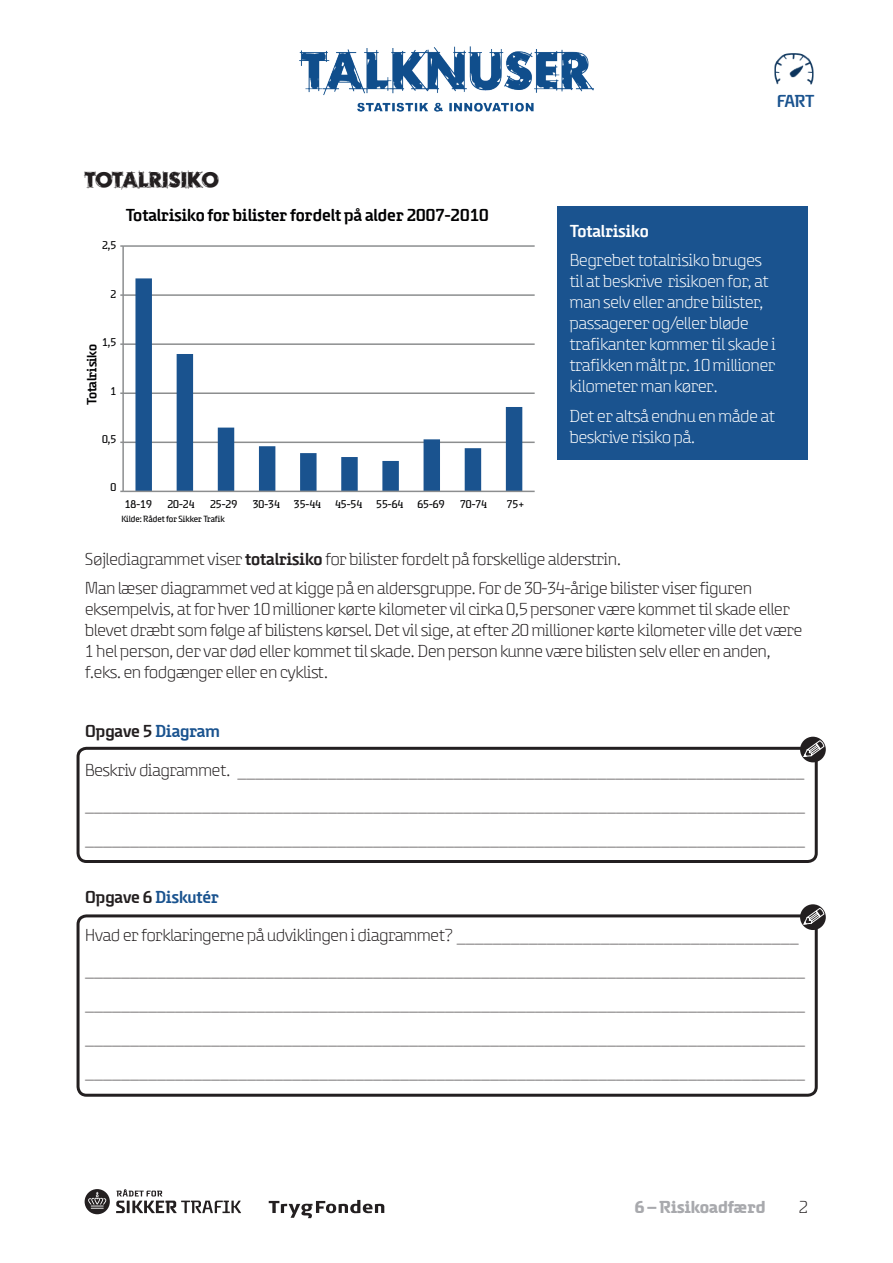
<style>
.page{position:relative;width:893px;height:1263px;background:#fff}
.page>*{position:absolute;margin:0;border:0;box-sizing:border-box;transform-origin:0 0}
.Heading_2{font:21px "Rough Draft";color:#231f20}
.t1{font:300 18px/21px "Safety";color:#231f20}
.t2{font:300 18px/21px "Safety";color:#fff}
.t3{font:600 18px "Safety";color:#000002}
.t4{font:600 18px "Safety";color:#1a538f}
.t5{font:700 18px "Safety";color:#a8a9ad}
.t6{font:600 18px "Safety";color:#231f20}
.Heading_3{font:600 18px "Safety";color:#fff}
.t7{font:600 13.95px "Safety";color:#000002}
.t8{font:11.7px "Safety";color:#000002}
.t9{font:9.3px "Safety";color:#000002}
.s1{font-weight:600}
.s2{color:#1a538f}
.s3{color:#231f20}
</style>
<div class="page">
<div style="left:85px;top:1189px;width:25px;height:25px;background:#231f20;border-radius:50%"></div>
<svg style="left:88px;top:1192px;width:18px;height:17px"></svg>
<svg style="left:116px;top:1189px;width:125px;height:24px"></svg>
<svg style="left:269px;top:1200px;width:115px;height:18px"></svg>
<img style="left:299px;top:47px;width:295px;height:65px">
<img style="left:774px;top:53px;width:40px;height:32px">
<div style="left:77px;top:747px;width:741px;height:116px;border:3px solid #231f20;border-radius:9px"></div>
<div style="left:800px;top:737px;width:26px;height:25px;background:#231f20;border-radius:50%"></div>
<svg style="left:803px;top:740px;width:21px;height:17px"></svg>
<div style="left:77px;top:914px;width:741px;height:183px;border:3px solid #231f20;border-radius:9px"></div>
<svg style="left:800px;top:904px;width:26px;height:26px"></svg>
<svg style="left:803px;top:908px;width:21px;height:16px"></svg>
<div style="left:557px;top:206px;width:251px;height:254px;background:#1a538f"></div>
<hr style="left:123px;top:442px;width:412px;height:1px;background:#8c8e8f">
<hr style="left:123px;top:392px;width:412px;height:2px;background:#8c8e8f">
<hr style="left:123px;top:343px;width:412px;height:2px;background:#8c8e8f">
<hr style="left:123px;top:294px;width:412px;height:2px;background:#8c8e8f">
<hr style="left:123px;top:245px;width:412px;height:2px;background:#8c8e8f">
<svg style="left:135px;top:278px;width:387px;height:213px"></svg>
<hr style="left:122px;top:246px;width:2px;height:245px;background:#8c8e8f">
<hr style="left:123px;top:491px;width:412px;height:1px;background:#8c8e8f">
<p class="Heading_2" style="left:85px;top:166px;width:135px">Totalrisiko</p>
<p class="t8" style="left:102px;top:239px;width:16px">2,5</p>
<p class="t3" style="left:126px;top:205px;width:365px">Totalrisiko for bilister fordelt på alder 2007-2010</p>
<p class="t8" style="left:110px;top:288px;width:7px">2</p>
<p class="t8" style="left:102px;top:336px;width:16px">1,5</p>
<p class="t7" style="left:84px;top:405px;width:63px;rotate:-90deg">Totalrisiko</p>
<p class="t8" style="left:110px;top:384px;width:7px">1</p>
<p class="t8" style="left:102px;top:433px;width:16px">0,5</p>
<p class="t8" style="left:110px;top:481px;width:7px">0</p>
<p class="t8" style="left:125px;top:498px;width:29px">18-19</p>
<p class="t8" style="left:167px;top:498px;width:29px">20-24</p>
<p class="t8" style="left:210px;top:498px;width:29px">25-29</p>
<p class="t8" style="left:253px;top:498px;width:193px">30-34 35-44 45-54 55-64 65-69</p>
<p class="t8" style="left:460px;top:498px;width:29px">70-74</p>
<p class="t8" style="left:507px;top:498px;width:19px">75+</p>
<p class="t9" style="left:121px;top:513px;width:105px">Kilde: Rådet for Sikker Trafik</p>
<p class="t4" style="left:777px;top:91px;width:39px">FART</p>
<p class="Heading_3" style="left:570px;top:221px;width:80px">Totalrisiko</p>
<p class="t2" style="left:570px;top:250px;width:207px">Begrebet totalrisiko bruges til at beskrive risikoen for, at man selv eller andre bilister, passagerer og/eller bløde trafikanter kommer til skade i trafikken målt pr. 10 millioner kilometer man kører.</p>
<p class="t2" style="left:570px;top:405px;width:207px">Det er altså endnu en måde at beskrive risiko på.</p>
<p class="t1" style="left:85px;top:548px;width:537px">Søjlediagrammet viser <span class="s1">totalrisiko</span> for bilister fordelt på forskellige alderstrin.</p>
<p class="t1" style="left:85px;top:578px;width:719px">Man læser diagrammet ved at kigge på en aldersgruppe. For de 30-34-årige bilister viser figuren eksempelvis, at for hver 10 millioner kørte kilometer vil cirka 0,5 personer være kommet til skade eller blevet dræbt som følge af bilistens kørsel. Det vil sige, at efter 20 millioner kørte kilometer ville det være 1 hel person, der var død eller kommet til skade. Den person kunne være bilisten selv eller en anden, f.eks. en fodgænger eller en cyklist.</p>
<p class="t6" style="left:85px;top:722px;width:136px">Opgave 5 <span class="s2">Diagram</span></p>
<p class="t1" style="left:85px;top:759px;width:721px">Beskriv diagrammet. _______________________________________________________________</p>
<p class="t1" style="left:85px;top:793px;width:721px">________________________________________________________________________________</p>
<p class="t1" style="left:85px;top:827px;width:721px">________________________________________________________________________________</p>
<p class="t4" style="left:85px;top:887px;width:135px"><span class="s3">Opgave 6</span> Diskutér</p>
<p class="t1" style="left:85px;top:924px;width:715px">Hvad er forklaringerne på udviklingen i diagrammet? ______________________________________</p>
<p class="t1" style="left:85px;top:958px;width:721px">________________________________________________________________________________</p>
<p class="t1" style="left:85px;top:992px;width:721px">________________________________________________________________________________</p>
<p class="t1" style="left:85px;top:1026px;width:721px">________________________________________________________________________________</p>
<p class="t1" style="left:85px;top:1060px;width:721px">________________________________________________________________________________</p>
<p class="t5" style="left:634px;top:1197px;width:133px">6 – Risikoadfærd</p>
<p class="t1" style="left:799px;top:1196px;width:10px">2</p>
</div>
